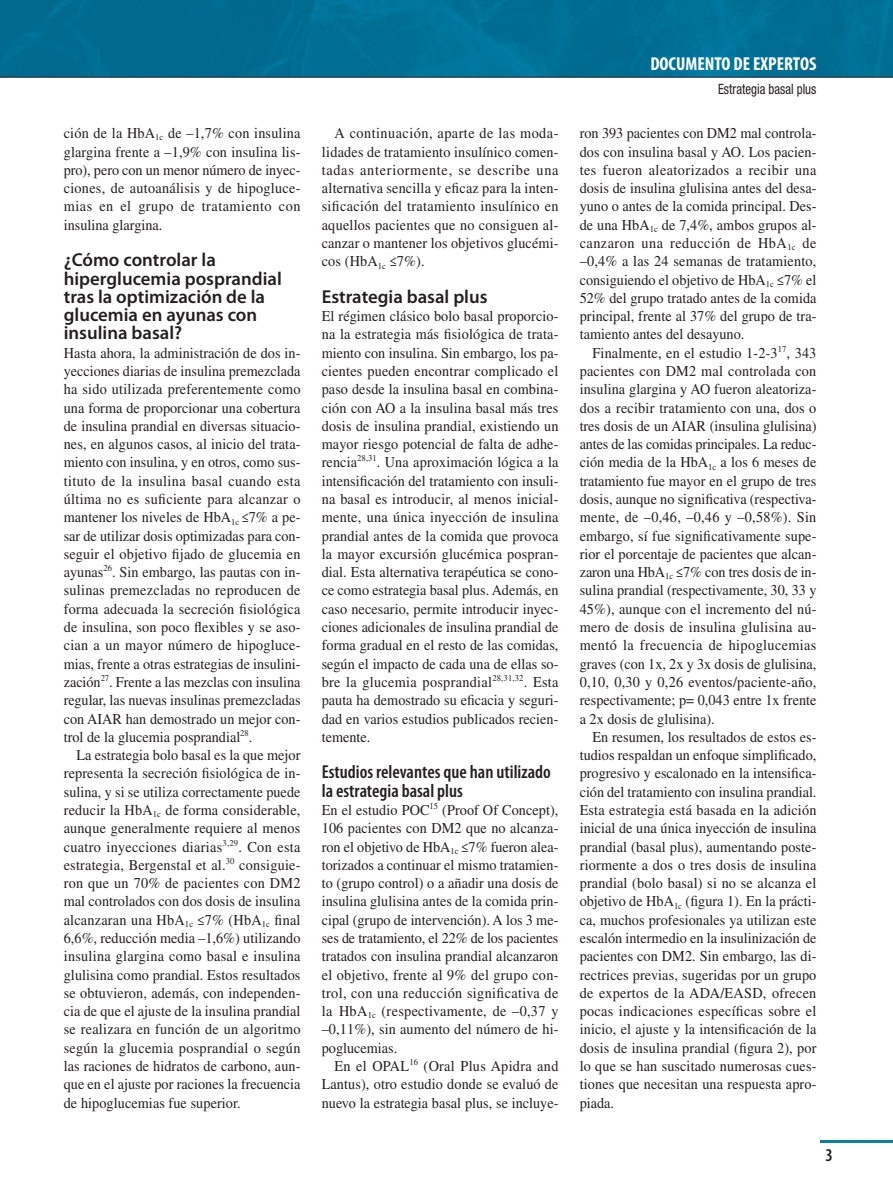
<style>
.page{position:relative;width:893px;height:1191px;background:#fff}
.page>*{position:absolute;margin:0;border:0;box-sizing:border-box;transform-origin:0 0}
.t1{font:600 18.75px/18.3px "Myriad Pro";color:#231f20}
.t2{font:600 condensed 18.75px/18.3px "Myriad Pro";color:#231f20}
.t3{font:700 condensed 18.75px "Myriad Pro";color:#fff}
.t4{font:600 condensed 18px "Myriad Pro";color:#231f20}
.t5{font:15px/18.3px "Times LT Std";color:#231f20;text-align:justify;scale:.95 1}
.t6{font:condensed 14.25px "Helvetica Neue LT Std";color:#231f20;scale:.9 1}
</style>
<div class="page">
<img style="left:0;top:0;width:893px;height:77px">
<hr style="left:0;top:77px;width:893px;height:1px;background:#231f20">
<hr style="left:821px;top:1140px;width:72px;height:2px;background:#0d7fa2">
<p class="t5" style="left:64px;top:126px;width:251px">ción de la HbA<sub>1c</sub> de –1,7% con insulina glargina frente a –1,9% con insulina lis&shy;pro), pero con un menor número de inyec&shy;ciones, de autoanálisis y de hipogluce&shy;mias en el grupo de tratamiento con insulina glargina.</p>
<p class="t1" style="left:64px;top:253px;width:220px">¿Cómo controlar la hiperglucemia posprandial tras la optimización de la glucemia en ayunas con insulina basal?</p>
<p class="t5" style="left:64px;top:345px;width:251px">Hasta ahora, la administración de dos in&shy;yecciones diarias de insulina premezclada ha sido utilizada preferentemente como una forma de proporcionar una cobertura de insulina prandial en diversas situacio&shy;nes, en algunos casos, al inicio del trata&shy;miento con insulina, y en otros, como sus&shy;tituto de la insulina basal cuando esta última no es suficiente para alcanzar o mantener los niveles de HbA<sub>1c</sub> ≤7% a pe&shy;sar de utilizar dosis optimizadas para con&shy;seguir el objetivo fijado de glucemia en ayunas<sup>26</sup>. Sin embargo, las pautas con in&shy;sulinas premezcladas no reproducen de forma adecuada la secreción fisiológica de insulina, son poco flexibles y se aso&shy;cian a un mayor número de hipogluce&shy;mias, frente a otras estrategias de insulini&shy;zación<sup>27</sup>. Frente a las mezclas con insulina regular, las nuevas insulinas premezcladas con AIAR han demostrado un mejor con&shy;trol de la glucemia posprandial<sup>28</sup>.</p>
<p class="t5" style="left:64px;top:747px;width:251px;text-indent:13px">La estrategia bolo basal es la que mejor representa la secreción fisiológica de in&shy;sulina, y si se utiliza correctamente puede reducir la HbA<sub>1c</sub> de forma considerable, aunque generalmente requiere al menos cuatro inyecciones diarias<sup>3,29</sup>. Con esta estrategia, Bergenstal et al.<sup>30</sup> consiguie&shy;ron que un 70% de pacientes con DM2 mal controlados con dos dosis de insulina alcanzaran una HbA<sub>1c</sub> ≤7% (HbA<sub>1c</sub> final 6,6%, reducción media –1,6%) utilizando insulina glargina como basal e insulina glulisina como prandial. Estos resultados se obtuvieron, además, con independen&shy;cia de que el ajuste de la insulina prandial se realizara en función de un algoritmo según la glucemia posprandial o según las raciones de hidratos de carbono, aun&shy;que en el ajuste por raciones la frecuencia de hipoglucemias fue superior.</p>
<p class="t5" style="left:322px;top:126px;width:251px;text-indent:13px">A continuación, aparte de las moda&shy;lidades de tratamiento insulínico comen&shy;tadas anteriormente, se describe una alternativa sencilla y eficaz para la inten&shy;sificación del tratamiento insulínico en aquellos pacientes que no consiguen al&shy;canzar o mantener los objetivos glucémi&shy;cos (HbA<sub>1c</sub> ≤7%).</p>
<p class="t1" style="left:322px;top:289px;width:167px">Estrategia basal plus</p>
<p class="t5" style="left:322px;top:308px;width:251px">El régimen clásico bolo basal proporcio&shy;na la estrategia más fisiológica de trata&shy;miento con insulina. Sin embargo, los pa&shy;cientes pueden encontrar complicado el paso desde la insulina basal en combina&shy;ción con AO a la insulina basal más tres dosis de insulina prandial, existiendo un mayor riesgo potencial de falta de adhe&shy;rencia<sup>28,31</sup>. Una aproximación lógica a la intensificación del tratamiento con insuli&shy;na basal es introducir, al menos inicial&shy;mente, una única inyección de insulina prandial antes de la comida que provoca la mayor excursión glucémica pospran&shy;dial. Esta alternativa terapéutica se cono&shy;ce como estrategia basal plus. Además, en caso necesario, permite introducir inyec&shy;ciones adicionales de insulina prandial de forma gradual en el resto de las comidas, según el impacto de cada una de ellas so&shy;bre la glucemia posprandial<sup>28,31,32</sup>. Esta pauta ha demostrado su eficacia y seguri&shy;dad en varios estudios publicados recien&shy;temente.</p>
<p class="t2" style="left:322px;top:765px;width:231px">Estudios relevantes que han utilizado la estrategia basal plus</p>
<p class="t5" style="left:322px;top:802px;width:251px">En el estudio POC<sup>15</sup> (Proof Of Concept), 106 pacientes con DM2 que no alcanza&shy;ron el objetivo de HbA<sub>1c</sub> ≤7% fueron alea&shy;torizados a continuar el mismo tratamien&shy;to (grupo control) o a añadir una dosis de insulina glulisina antes de la comida prin&shy;cipal (grupo de intervención). A los 3 me&shy;ses de tratamiento, el 22% de los pacientes tratados con insulina prandial alcanzaron el objetivo, frente al 9% del grupo con&shy;trol, con una reducción significativa de la HbA<sub>1c</sub> (respectivamente, de –0,37 y –0,11%), sin aumento del número de hi&shy;poglucemias.</p>
<p class="t5" style="left:322px;top:1058px;width:251px;text-indent:13px">En el OPAL<sup>16</sup> (Oral Plus Apidra and Lantus), otro estudio donde se evaluó de nuevo la estrategia basal plus, se incluye-</p>
<p class="t3" style="left:650px;top:56px;width:168px">DOCUMENTO DE EXPERTOS</p>
<p class="t6" style="left:718px;top:83px;width:111px">Estrategia basal plus</p>
<p class="t5" style="left:580px;top:126px;width:251px">ron 393 pacientes con DM2 mal controla&shy;dos con insulina basal y AO. Los pacien&shy;tes fueron aleatorizados a recibir una dosis de insulina glulisina antes del desa&shy;yuno o antes de la comida principal. Des&shy;de una HbA<sub>1c</sub> de 7,4%, ambos grupos al&shy;canzaron una reducción de HbA<sub>1c</sub> de –0,4% a las 24 semanas de tratamiento, consiguiendo el objetivo de HbA<sub>1c</sub> ≤7% el 52% del grupo tratado antes de la comida principal, frente al 37% del grupo de tra&shy;tamiento antes del desayuno.</p>
<p class="t5" style="left:580px;top:345px;width:251px;text-indent:13px">Finalmente, en el estudio 1-2-3<sup>17</sup>, 343 pacientes con DM2 mal controlada con insulina glargina y AO fueron aleatoriza&shy;dos a recibir tratamiento con una, dos o tres dosis de un AIAR (insulina glulisina) antes de las comidas principales. La reduc&shy;ción media de la HbA<sub>1c</sub> a los 6 meses de tratamiento fue mayor en el grupo de tres dosis, aunque no significativa (respectiva&shy;mente, de –0,46, –0,46 y –0,58%). Sin embargo, sí fue significativamente supe&shy;rior el porcentaje de pacientes que alcan&shy;zaron una HbA<sub>1c</sub> ≤7% con tres dosis de in&shy;sulina prandial (respectivamente, 30, 33 y 45%), aunque con el incremento del nú&shy;mero de dosis de insulina glulisina au&shy;mentó la frecuencia de hipoglucemias graves (con 1x, 2x y 3x dosis de glulisina, 0,10, 0,30 y 0,26 eventos/paciente-año, respectivamente; p= 0,043 entre 1x frente a 2x dosis de glulisina).</p>
<p class="t5" style="left:580px;top:729px;width:251px;text-indent:13px">En resumen, los resultados de estos es&shy;tudios respaldan un enfoque simplificado, progresivo y escalonado en la intensifica&shy;ción del tratamiento con insulina prandial.<br>Esta estrategia está basada en la adición inicial de una única inyección de insulina prandial (basal plus), aumentando poste&shy;riormente a dos o tres dosis de insulina prandial (bolo basal) si no se alcanza el objetivo de HbA<sub>1c</sub> (figura 1). En la prácti&shy;ca, muchos profesionales ya utilizan este escalón intermedio en la insulinización de pacientes con DM2. Sin embargo, las di&shy;rectrices previas, sugeridas por un grupo de expertos de la ADA/EASD, ofrecen pocas indicaciones específicas sobre el inicio, el ajuste y la intensificación de la dosis de insulina prandial (figura 2), por lo que se han suscitado numerosas cues&shy;tiones que necesitan una respuesta apro&shy;piada.</p>
<p class="t4" style="left:825px;top:1148px;width:9px">3</p>
</div>
